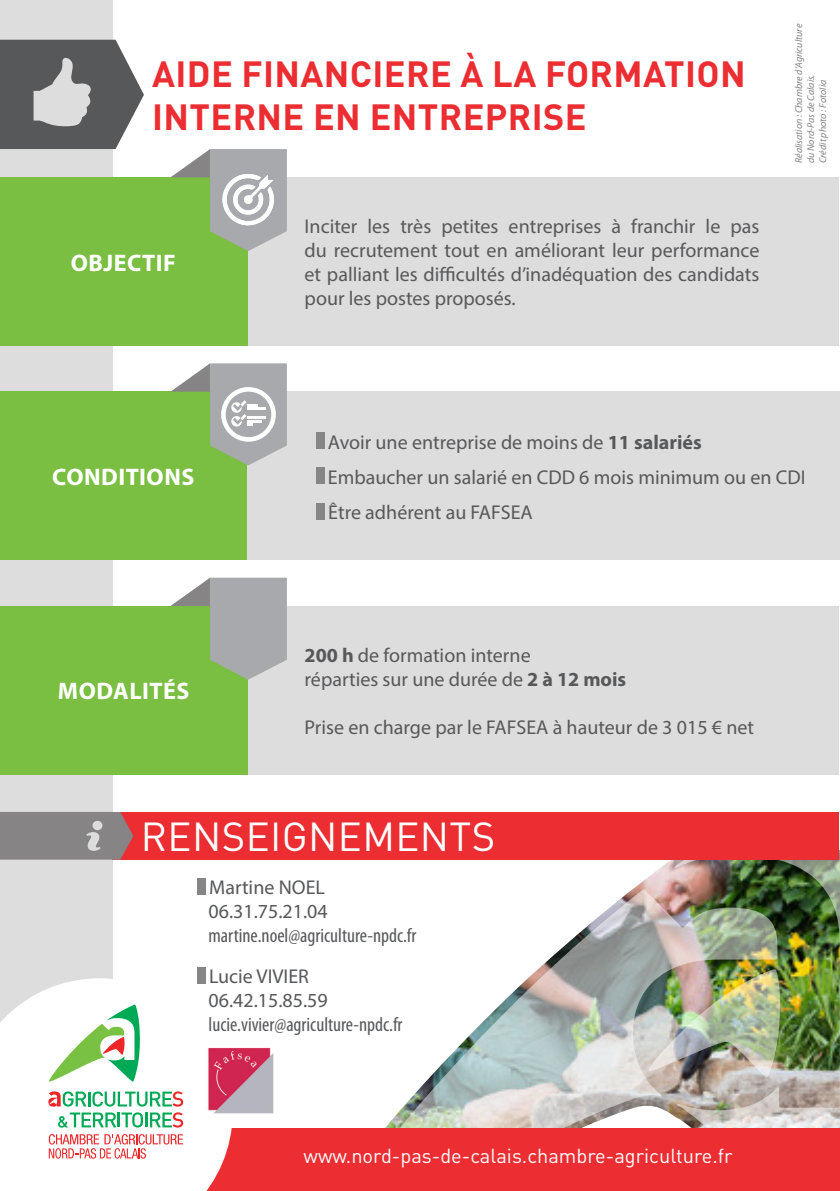
<style>
.page{position:relative;width:840px;height:1191px;background:#fff}
.page>*{position:absolute;margin:0;border:0;box-sizing:border-box;transform-origin:0 0}
.t1{font:40px "DINOT";letter-spacing:.01em;color:#fff}
.t2{font:700 36px/43.2px "DINOT";letter-spacing:.01em;color:#ec2d32}
.t3{font:700 24px "Myriad Pro";letter-spacing:.02em;color:#fff}
.t4{font:20px/24px "Myriad Pro";color:#57585a;text-align:justify}
.t5{font:condensed 20px "Myriad Pro";color:#57585a}
.t6{font:20px "DINOT";color:#fff}
.t7{font:italic 10px/12px "Myriad Pro";color:#868484}
.s1{font-weight:700}
</style>
<div class="page">
<div style="left:0;top:0;width:112px;height:1191px;background:#dedddd"></div>
<svg style="left:0;top:40px;width:144px;height:109px"></svg>
<img style="left:333px;top:774px;width:341px;height:114px">
<svg style="left:385px;top:888px;width:289px;height:240px"></svg>
<img style="left:674px;top:849px;width:165px;height:279px">
<img style="left:648px;top:968px;width:131px;height:110px">
<div style="left:626px;top:747px;width:213px;height:102px;background:#fff"></div>
<div style="left:197px;top:878px;width:9px;height:16px;background:#868484"></div>
<div style="left:197px;top:966px;width:9px;height:17px;background:#868484"></div>
<div style="left:112px;top:812px;width:726px;height:47px;background:#ec2d32"></div>
<div style="left:0;top:1128px;width:839px;height:63px;background:#ec2d32"></div>
<svg style="left:0;top:812px;width:133px;height:47px"></svg>
<div style="left:92px;top:821px;width:10px;height:9px;background:#dedddd;border-radius:50%"></div>
<div style="left:0;top:177px;width:248px;height:169px;background:#7abe42"></div>
<div style="left:0;top:606px;width:248px;height:168px;background:#7abe42"></div>
<div style="left:0;top:392px;width:248px;height:168px;background:#7abe42"></div>
<div style="left:248px;top:177px;width:590px;height:169px;background:#dedddd"></div>
<div style="left:248px;top:606px;width:590px;height:168px;background:#dedddd"></div>
<div style="left:248px;top:392px;width:591px;height:168px;background:#dedddd"></div>
<div style="left:316px;top:432px;width:8px;height:17px;background:#868484"></div>
<div style="left:316px;top:468px;width:8px;height:16px;background:#868484"></div>
<div style="left:316px;top:503px;width:8px;height:16px;background:#868484"></div>
<svg style="left:170px;top:577px;width:117px;height:102px"></svg>
<svg style="left:171px;top:149px;width:116px;height:102px"></svg>
<svg style="left:170px;top:363px;width:117px;height:102px"></svg>
<div style="left:0;top:978px;width:232px;height:213px;background:#fff"></div>
<svg style="left:49px;top:1134px;width:134px;height:24px"></svg>
<svg style="left:58px;top:1112px;width:125px;height:15px"></svg>
<svg style="left:48px;top:1091px;width:135px;height:15px"></svg>
<svg style="left:49px;top:1004px;width:91px;height:77px"></svg>
<img style="left:205px;top:1046px;width:69px;height:71px">
<p class="t2" style="left:152px;top:50px;width:594px">AIDE FINANCIERE À LA FORMATION<br>INTERNE EN ENTREPRISE</p>
<p class="t3" style="left:71px;top:247px;width:107px">OBJECTIF</p>
<p class="t4" style="left:304px;top:214px;width:456px">Inciter les très petites entreprises à franchir le pas du recrutement tout en améliorant leur performance et palliant les difficultés d’inadéquation des candidats pour les postes proposés.</p>
<p class="t7" style="left:792px;top:163px;width:141px;rotate:-90deg">Réalisation : Chambre d’Agriculture du Nord-Pas de Calais.<br>Crédit photo : Fotolia</p>
<p class="t3" style="left:52px;top:461px;width:143px">CONDITIONS</p>
<p class="t3" style="left:58px;top:675px;width:133px">MODALITÉS</p>
<p class="t4" style="left:328px;top:430px;width:375px">Avoir une entreprise de moins de <span class="s1">11 salariés</span></p>
<p class="t4" style="left:328px;top:465px;width:479px">Embaucher un salarié en CDD 6 mois minimum ou en CDI</p>
<p class="t4" style="left:328px;top:500px;width:206px">Être adhérent au FAFSEA</p>
<p class="t4" style="left:304px;top:643px;width:227px"><span class="s1">200 h</span> de formation interne</p>
<p class="t4" style="left:304px;top:667px;width:323px">réparties sur une durée de <span class="s1">2 à 12 mois</span></p>
<p class="t4" style="left:304px;top:715px;width:451px">Prise en charge par le FAFSEA à hauteur de 3 015 € net</p>
<p class="t1" style="left:141px;top:809px;width:356px">RENSEIGNEMENTS</p>
<p class="t4" style="left:209px;top:875px;width:117px">Martine NOEL</p>
<p class="t4" style="left:208px;top:899px;width:121px">06.31.75.21.04</p>
<p class="t5" style="left:208px;top:923px;width:209px">martine.noel@agriculture-npdc.fr</p>
<p class="t4" style="left:209px;top:964px;width:101px">Lucie VIVIER</p>
<p class="t4" style="left:208px;top:988px;width:121px">06.42.15.85.59</p>
<p class="t5" style="left:208px;top:1012px;width:195px">lucie.vivier@agriculture-npdc.fr</p>
<p class="t6" style="left:303px;top:1142px;width:430px">www.nord-pas-de-calais.chambre-agriculture.fr</p>
</div>
